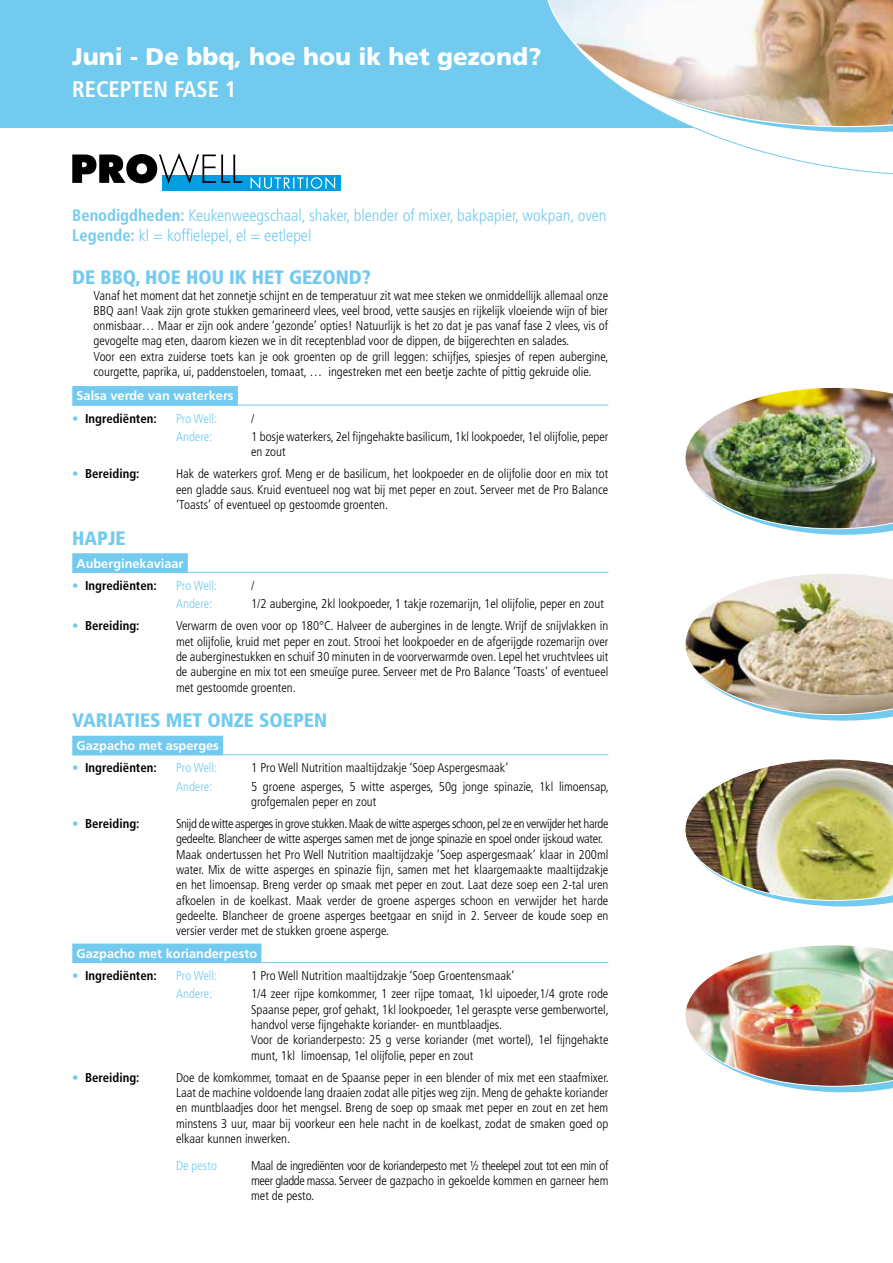
<style>
.page{position:relative;width:893px;height:1263px;background:#fff}
.page>*{position:absolute;margin:0;border:0;box-sizing:border-box;transform-origin:0 0}
.t1{font:900 24px "Frutiger";color:#fff}
.t2{font:700 condensed 22.5px "Frutiger";color:#fff}
.t3{font:900 condensed 19.5px "Frutiger";color:#72caef}
.t4{font:300 condensed 16.5px/19.8px "Frutiger";color:#72caef}
.t5{font:300 condensed 12.75px/15.3px "Frutiger";color:#000}
.t6{font:700 condensed 12.75px "Frutiger";color:#000}
.t7{font:700 12.75px "Frutiger";color:#fff}
.t8{font:300 condensed 12.75px "Frutiger";color:#72caef}
.s1{font-weight:700}
.s2{color:#72caef}
</style>
<div class="page">
<div style="left:0;top:0;width:893px;height:128px;background:#72caef"></div>
<div style="left:72px;top:386px;width:166px;height:20px;background:#72caef"></div>
<hr style="left:72px;top:405px;width:536px;height:1px;background:#72caef">
<div style="left:72px;top:553px;width:116px;height:20px;background:#72caef"></div>
<hr style="left:72px;top:572px;width:536px;height:1px;background:#72caef">
<div style="left:72px;top:736px;width:151px;height:19px;background:#72caef"></div>
<hr style="left:72px;top:754px;width:536px;height:1px;background:#72caef">
<div style="left:72px;top:943px;width:189px;height:20px;background:#72caef"></div>
<hr style="left:72px;top:962px;width:536px;height:1px;background:#72caef">
<svg style="left:703px;top:132px;width:190px;height:43px"></svg>
<svg style="left:547px;top:0;width:346px;height:132px"></svg>
<img style="left:685px;top:759px;width:208px;height:148px">
<img style="left:685px;top:387px;width:208px;height:148px">
<img style="left:685px;top:574px;width:208px;height:147px">
<div style="left:162px;top:175px;width:179px;height:15px;background:#009ee0"></div>
<svg style="left:72px;top:153px;width:170px;height:31px"></svg>
<svg style="left:251px;top:177px;width:84px;height:12px"></svg>
<img style="left:685px;top:945px;width:208px;height:148px">
<h1 class="t1" style="left:72px;top:43px;width:471px">Juni - De bbq, hoe hou ik het gezond?</h1>
<h2 class="t2" style="left:72px;top:76px;width:166px">RECEPTEN FASE 1</h2>
<p class="t4" style="left:72px;top:205px;width:536px"><span class="s1">Benodigdheden:</span> Keukenweegschaal, shaker, blender of mixer, bakpapier, wokpan, oven<br><span class="s1">Legende:</span> kl = koffielepel, el = eetlepel</p>
<h3 class="t3" style="left:72px;top:266px;width:300px">DE BBQ, HOE HOU IK HET GEZOND?</h3>
<p class="t5" style="left:94px;top:288px;width:516px">Vanaf het moment dat het zonnetje schijnt en de temperatuur zit wat mee steken we onmiddellijk allemaal onze BBQ aan! Vaak zijn grote stukken gemarineerd vlees, veel brood, vette sausjes en rijkelijk vloeiende wijn of bier onmisbaar… Maar er zijn ook andere ‘gezonde’ opties! Natuurlijk is het zo dat je pas vanaf fase 2 vlees, vis of gevogelte mag eten, daarom kiezen we in dit receptenblad voor de dippen, de bijgerechten en salades.<br>Voor een extra zuiderse toets kan je ook groenten op de grill leggen: schijfjes, spiesjes of repen aubergine, courgette, paprika, ui, paddenstoelen, tomaat, … ingestreken met een beetje zachte of pittig gekruide olie.</p>
<p class="t7" style="left:77px;top:389px;width:159px">Salsa verde van waterkers</p>
<p class="t6" style="left:72px;top:411px;width:86px"><span class="s2">•</span> Ingrediënten:</p>
<p class="t8" style="left:176px;top:411px;width:43px">Pro Well:</p>
<p class="t5" style="left:251px;top:411px;width:5px">/</p>
<p class="t8" style="left:176px;top:429px;width:38px">Andere:</p>
<p class="t5" style="left:251px;top:429px;width:359px">1 bosje waterkers, 2el fijngehakte basilicum, 1kl lookpoeder, 1el olijfolie, peper en zout</p>
<p class="t6" style="left:72px;top:466px;width:69px"><span class="s2">•</span> Bereiding:</p>
<p class="t5" style="left:176px;top:467px;width:434px;text-align:justify">Hak de waterkers grof. Meng er de basilicum, het lookpoeder en de olijfolie door en mix tot een gladde saus. Kruid eventueel nog wat bij met peper en zout. Serveer met de Pro Balance ‘Toasts’ of eventueel op gestoomde groenten.</p>
<h3 class="t3" style="left:72px;top:526px;width:55px">HAPJE</h3>
<p class="t7" style="left:77px;top:556px;width:108px">Auberginekaviaar</p>
<p class="t6" style="left:72px;top:578px;width:86px"><span class="s2">•</span> Ingrediënten:</p>
<p class="t8" style="left:176px;top:578px;width:43px">Pro Well:</p>
<p class="t5" style="left:251px;top:578px;width:5px">/</p>
<p class="t8" style="left:176px;top:596px;width:38px">Andere:</p>
<p class="t5" style="left:251px;top:596px;width:354px">1/2 aubergine, 2kl lookpoeder, 1 takje rozemarijn, 1el olijfolie, peper en zout</p>
<p class="t6" style="left:72px;top:618px;width:69px"><span class="s2">•</span> Bereiding:</p>
<p class="t5" style="left:176px;top:618px;width:434px;text-align:justify">Verwarm de oven voor op 180°C. Halveer de aubergines in de lengte. Wrijf de snijvlakken in met olijfolie, kruid met peper en zout. Strooi het lookpoeder en de afgerijgde rozemarijn over de auberginestukken en schuif 30 minuten in de voorverwarmde oven. Lepel het vruchtvlees uit de aubergine en mix tot een smeuïge puree. Serveer met de Pro Balance ‘Toasts’ of eventueel met gestoomde groenten.</p>
<h3 class="t3" style="left:72px;top:709px;width:256px">VARIATIES MET ONZE SOEPEN</h3>
<p class="t7" style="left:77px;top:738px;width:144px">Gazpacho met asperges</p>
<p class="t6" style="left:72px;top:760px;width:86px"><span class="s2">•</span> Ingrediënten:</p>
<p class="t8" style="left:176px;top:761px;width:43px">Pro Well:</p>
<p class="t5" style="left:251px;top:760px;width:259px">1 Pro Well Nutrition maaltijdzakje ‘Soep Aspergesmaak’</p>
<p class="t8" style="left:176px;top:779px;width:38px">Andere:</p>
<p class="t5" style="left:251px;top:779px;width:359px">5 groene asperges, 5 witte asperges, 50g jonge spinazie, 1kl limoensap, grofgemalen peper en zout</p>
<p class="t6" style="left:72px;top:816px;width:69px"><span class="s2">•</span> Bereiding:</p>
<p class="t5" style="left:176px;top:816px;width:434px">Snijd de witte asperges in grove stukken. Maak de witte asperges schoon, pel ze en verwijder het harde gedeelte. Blancheer de witte asperges samen met de jonge spinazie en spoel onder ijskoud water.<br>Maak ondertussen het Pro Well Nutrition maaltijdzakje ‘Soep aspergesmaak’ klaar in 200ml water. Mix de witte asperges en spinazie fijn, samen met het klaargemaakte maaltijdzakje en het limoensap. Breng verder op smaak met peper en zout. Laat deze soep een 2-tal uren afkoelen in de koelkast. Maak verder de groene asperges schoon en verwijder het harde gedeelte. Blancheer de groene asperges beetgaar en snijd in 2. Serveer de koude soep en versier verder met de stukken groene asperge.</p>
<p class="t7" style="left:77px;top:946px;width:182px">Gazpacho met korianderpesto</p>
<p class="t6" style="left:72px;top:968px;width:86px"><span class="s2">•</span> Ingrediënten:</p>
<p class="t8" style="left:176px;top:969px;width:43px">Pro Well:</p>
<p class="t5" style="left:251px;top:968px;width:265px">1 Pro Well Nutrition maaltijdzakje ‘Soep Groentensmaak’</p>
<p class="t8" style="left:176px;top:987px;width:38px">Andere:</p>
<p class="t5" style="left:251px;top:986px;width:359px">1/4 zeer rijpe komkommer, 1 zeer rijpe tomaat, 1kl uipoeder,1/4 grote rode Spaanse peper, grof gehakt, 1kl lookpoeder, 1el geraspte verse gemberwortel, handvol verse fijngehakte koriander- en muntblaadjes.<br>Voor de korianderpesto: 25 g verse koriander (met wortel), 1el fijngehakte munt, 1kl limoensap, 1el olijfolie, peper en zout</p>
<p class="t6" style="left:72px;top:1070px;width:69px"><span class="s2">•</span> Bereiding:</p>
<p class="t5" style="left:176px;top:1070px;width:434px;text-align:justify">Doe de komkommer, tomaat en de Spaanse peper in een blender of mix met een staafmixer.<br>Laat de machine voldoende lang draaien zodat alle pitjes weg zijn. Meng de gehakte koriander en muntblaadjes door het mengsel. Breng de soep op smaak met peper en zout en zet hem minstens 3 uur, maar bij voorkeur een hele nacht in de koelkast, zodat de smaken goed op elkaar kunnen inwerken.</p>
<p class="t8" style="left:176px;top:1158px;width:42px">De pesto</p>
<p class="t5" style="left:251px;top:1158px;width:359px;text-align:justify">Maal de ingrediënten voor de korianderpesto met ½ theelepel zout tot een min of meer gladde massa. Serveer de gazpacho in gekoelde kommen en garneer hem met de pesto.</p>
</div>
